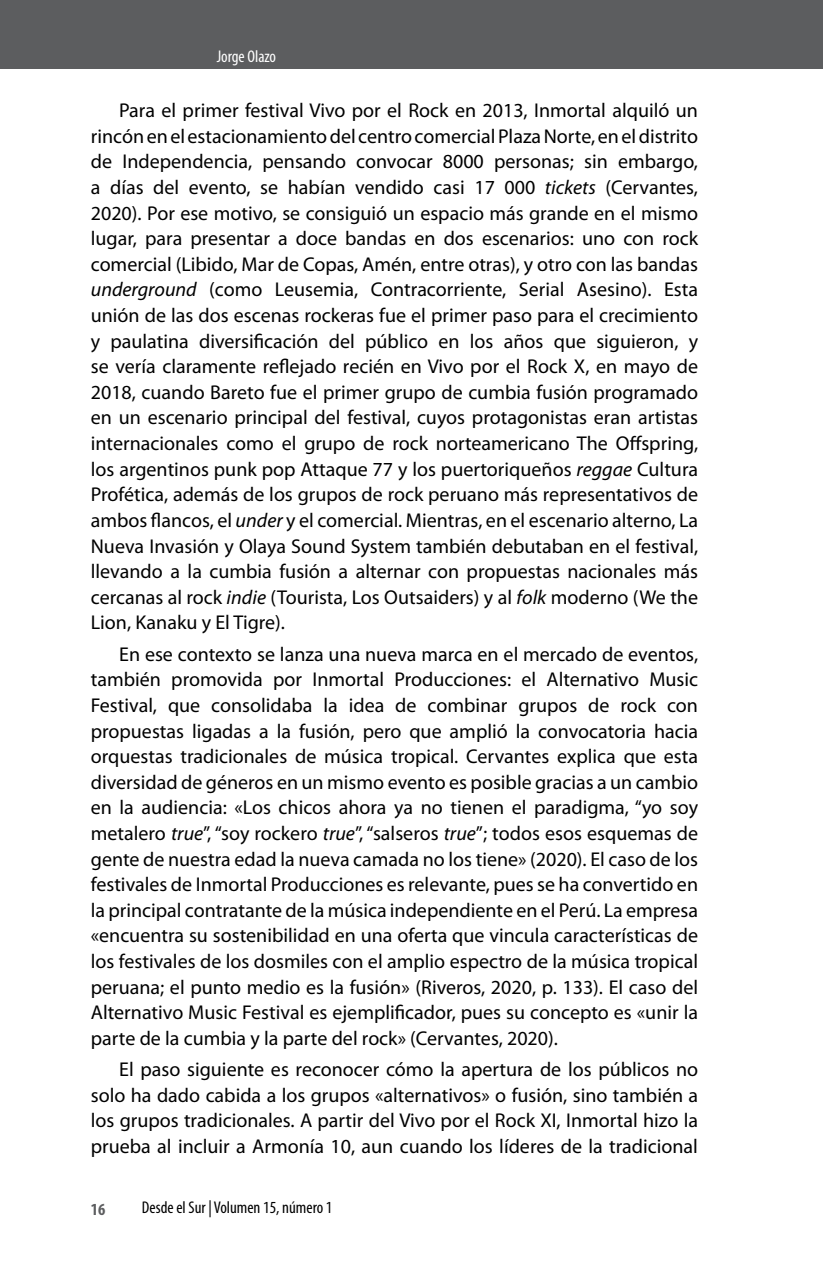
<style>
.page{position:relative;width:823px;height:1265px;background:#fff}
.page>*{position:absolute;margin:0;border:0;box-sizing:border-box;transform-origin:0 0}
.t1{font:20px/25.6px "Myriad Pro";color:#000;text-align:justify}
.t2{font:condensed 17px "Myriad Pro";color:#000}
.t3{font:condensed 17px "Myriad Pro";color:#fff}
.t4{font:700 condensed 17px "Myriad Pro";color:#5c5d5f}
.s1{font-style:italic}
</style>
<div class="page">
<div style="left:0;top:0;width:822px;height:68px;background:#5c5d5f"></div>
<p class="t3" style="left:217px;top:46px;width:61px">Jorge Olazo</p>
<p class="t1" style="left:91px;top:97px;width:608px;text-indent:28px">Para el primer festival Vivo por el Rock en 2013, Inmortal alquiló un rincón en el estacionamiento del centro comercial Plaza Norte, en el distrito de Independencia, pensando convocar 8000 personas; sin embargo, a días del evento, se habían vendido casi 17 000 <span class="s1">tickets</span> (Cervantes, 2020). Por ese motivo, se consiguió un espacio más grande en el mismo lugar, para presentar a doce bandas en dos escenarios: uno con rock comercial (Libido, Mar de Copas, Amén, entre otras), y otro con las bandas <span class="s1">underground</span> (como Leusemia, Contracorriente, Serial Asesino). Esta unión de las dos escenas rockeras fue el primer paso para el crecimiento y paulatina diversificación del público en los años que siguieron, y se vería claramente reflejado recién en Vivo por el Rock X, en mayo de 2018, cuando Bareto fue el primer grupo de cumbia fusión programado en un escenario principal del festival, cuyos protagonistas eran artistas internacionales como el grupo de rock norteamericano The Offspring, los argentinos punk pop Attaque 77 y los puertoriqueños <span class="s1">reggae</span> Cultura Profética, además de los grupos de rock peruano más representativos de ambos flancos, el <span class="s1">under</span> y el comercial. Mientras, en el escenario alterno, La Nueva Invasión y Olaya Sound System también debutaban en el festival, llevando a la cumbia fusión a alternar con propuestas nacionales más cercanas al rock <span class="s1">indie</span> (Tourista, Los Outsaiders) y al <span class="s1">folk</span> moderno (We the Lion, Kanaku y El Tigre).</p>
<p class="t1" style="left:91px;top:640px;width:608px;text-indent:28px">En ese contexto se lanza una nueva marca en el mercado de eventos, también promovida por Inmortal Producciones: el Alternativo Music Festival, que consolidaba la idea de combinar grupos de rock con propuestas ligadas a la fusión, pero que amplió la convocatoria hacia orquestas tradicionales de música tropical. Cervantes explica que esta diversidad de géneros en un mismo evento es posible gracias a un cambio en la audiencia: «Los chicos ahora ya no tienen el paradigma, “yo soy metalero <span class="s1">true</span>”, “soy rockero <span class="s1">true</span>”, “salseros <span class="s1">true</span>”; todos esos esquemas de gente de nuestra edad la nueva camada no los tiene» (2020). El caso de los festivales de Inmortal Producciones es relevante, pues se ha convertido en la principal contratante de la música independiente en el Perú. La empresa «encuentra su sostenibilidad en una oferta que vincula características de los festivales de los dosmiles con el amplio espectro de la música tropical peruana; el punto medio es la fusión» (Riveros, 2020, p. 133). El caso del Alternativo Music Festival es ejemplificador, pues su concepto es «unir la parte de la cumbia y la parte del rock» (Cervantes, 2020).</p>
<p class="t1" style="left:91px;top:1056px;width:608px;text-indent:28px">El paso siguiente es reconocer cómo la apertura de los públicos no solo ha dado cabida a los grupos «alternativos» o fusión, sino también a los grupos tradicionales. A partir del Vivo por el Rock XI, Inmortal hizo la prueba al incluir a Armonía 10, aun cuando los líderes de la tradicional</p>
<p class="t4" style="left:91px;top:1198px;width:16px">16</p>
<p class="t2" style="left:142px;top:1196px;width:192px">Desde el Sur | Volumen 15, número 1</p>
</div>
